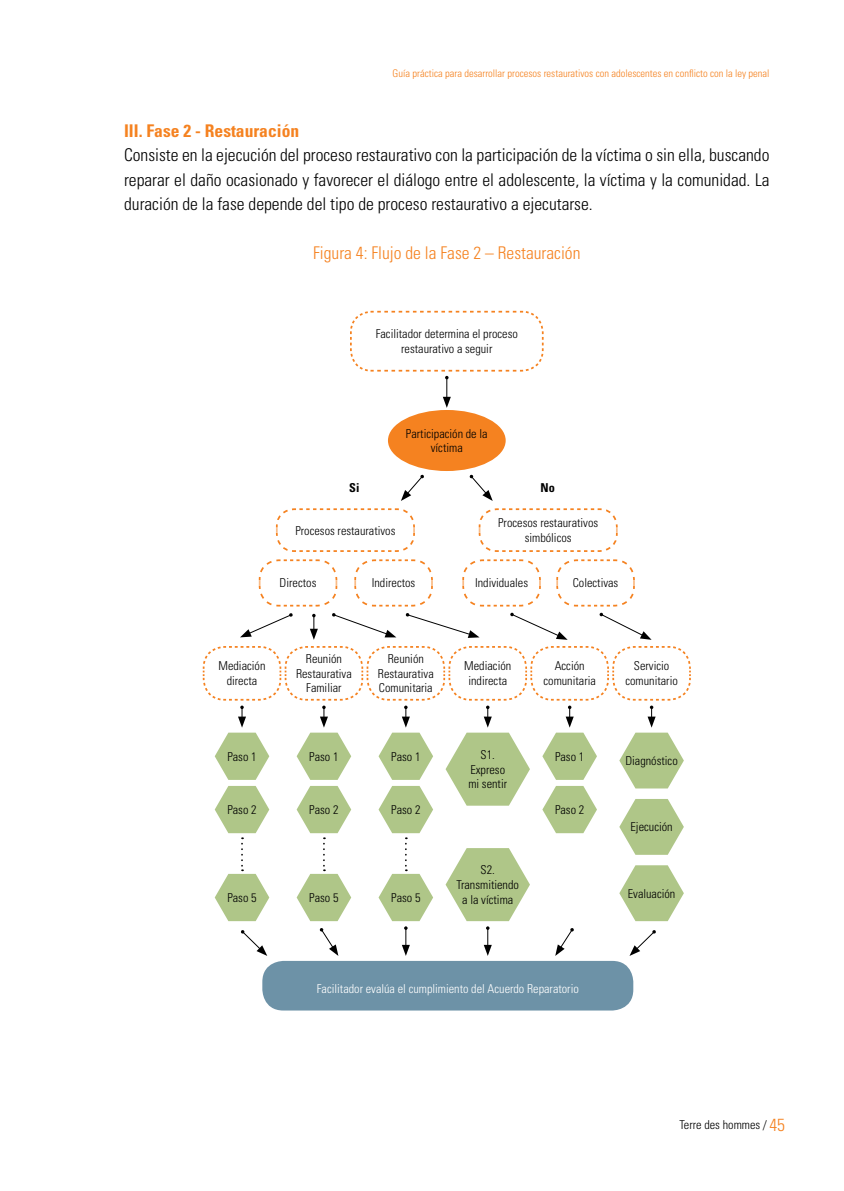
<style>
.page{position:relative;width:844px;height:1191px;background:#fff}
.page>*{position:absolute;margin:0;border:0;box-sizing:border-box;transform-origin:0 0}
.t1{font:300 condensed 17.5px/24.5px "Univers LT Std";color:#000;text-align:justify}
.t2{font:300 condensed 17.5px "Univers LT Std";color:#f58220}
.t3{font:700 condensed 17.5px "Univers LT Std";color:#f58220}
.t4{font:300 condensed 12.25px/14.7px "Univers LT Std";color:#000;text-align:center}
.t5{font:300 condensed 12.25px "Univers LT Std";color:#fff}
.t6{font:700 condensed 12.25px "Univers LT Std";color:#000}
.t7{font:300 condensed 10.5px "Univers LT Std";color:#f58220}
</style>
<div class="page">
<div style="left:388px;top:410px;width:117px;height:61px;background:#f58220;border-radius:50%"></div>
<div style="left:262px;top:961px;width:371px;height:49px;background:#6d92a7;border-radius:21px"></div>
<svg style="left:350px;top:310px;width:194px;height:98px"></svg>
<svg style="left:202px;top:508px;width:489px;height:448px"></svg>
<svg style="left:401px;top:474px;width:23px;height:27px"></svg>
<svg style="left:469px;top:474px;width:23px;height:27px"></svg>
<p class="t7" style="left:392px;top:67px;width:378px">Guía práctica para desarrollar procesos restaurativos con adolescentes en conflicto con la ley penal</p>
<h1 class="t3" style="left:124px;top:120px;width:176px">III. Fase 2 - Restauración</h1>
<p class="t1" style="left:124px;top:143px;width:646px">Consiste en la ejecución del proceso restaurativo con la participación de la víctima o sin ella, buscando reparar el daño ocasionado y favorecer el diálogo entre el adolescente, la víctima y la comunidad. La duración de la fase depende del tipo de proceso restaurativo a ejecutarse.</p>
<h1 class="t2" style="left:313px;top:243px;width:269px">Figura 4: Flujo de la Fase 2 – Restauración</h1>
<p class="t4" style="left:375px;top:327px;width:144px">Facilitador determina el proceso restaurativo a seguir</p>
<p class="t4" style="left:406px;top:426px;width:83px">Participación de la víctima</p>
<p class="t6" style="left:349px;top:480px;width:12px">Si</p>
<p class="t6" style="left:540px;top:480px;width:16px">No</p>
<p class="t4" style="left:295px;top:523px;width:102px">Procesos restaurativos</p>
<p class="t4" style="left:498px;top:515px;width:102px">Procesos restaurativos simbólicos</p>
<p class="t4" style="left:279px;top:576px;width:38px">Directos</p>
<p class="t4" style="left:372px;top:576px;width:45px">Indirectos</p>
<p class="t4" style="left:475px;top:576px;width:55px">Individuales</p>
<p class="t4" style="left:572px;top:576px;width:47px">Colectivas</p>
<p class="t4" style="left:218px;top:659px;width:48px">Mediación directa</p>
<p class="t4" style="left:296px;top:651px;width:57px">Reunión<br>Restaurativa<br>Familiar</p>
<p class="t4" style="left:378px;top:651px;width:57px">Reunión<br>Restaurativa<br>Comunitaria</p>
<p class="t4" style="left:543px;top:659px;width:54px">Acción comunitaria</p>
<p class="t4" style="left:464px;top:659px;width:48px">Mediación indirecta</p>
<p class="t4" style="left:625px;top:659px;width:54px">Servicio comunitario</p>
<p class="t4" style="left:468px;top:747px;width:40px">S1.<br>Expreso mi sentir</p>
<p class="t4" style="left:227px;top:749px;width:31px">Paso 1</p>
<p class="t4" style="left:309px;top:749px;width:31px">Paso 1</p>
<p class="t4" style="left:391px;top:749px;width:31px">Paso 1</p>
<p class="t4" style="left:555px;top:749px;width:31px">Paso 1</p>
<p class="t4" style="left:625px;top:753px;width:54px">Diagnóstico</p>
<p class="t4" style="left:227px;top:802px;width:31px">Paso 2</p>
<p class="t4" style="left:309px;top:802px;width:31px">Paso 2</p>
<p class="t4" style="left:391px;top:802px;width:31px">Paso 2</p>
<p class="t4" style="left:555px;top:802px;width:31px">Paso 2</p>
<p class="t4" style="left:630px;top:819px;width:44px">Ejecución</p>
<p class="t4" style="left:456px;top:862px;width:64px">S2.<br>Transmitiendo</p>
<p class="t4" style="left:227px;top:890px;width:31px">Paso 5</p>
<p class="t4" style="left:309px;top:890px;width:31px">Paso 5</p>
<p class="t4" style="left:391px;top:890px;width:31px">Paso 5</p>
<p class="t4" style="left:462px;top:892px;width:53px">a la víctima</p>
<p class="t5" style="left:317px;top:981px;width:263px">Facilitador evalúa el cumplimiento del Acuerdo Reparatorio</p>
<p class="t4" style="left:627px;top:886px;width:49px">Evaluación</p>
<h1 class="t2" style="left:769px;top:1114px;width:17px">45</h1>
<p class="t4" style="left:679px;top:1117px;width:89px">Terre des hommes /</p>
</div>
